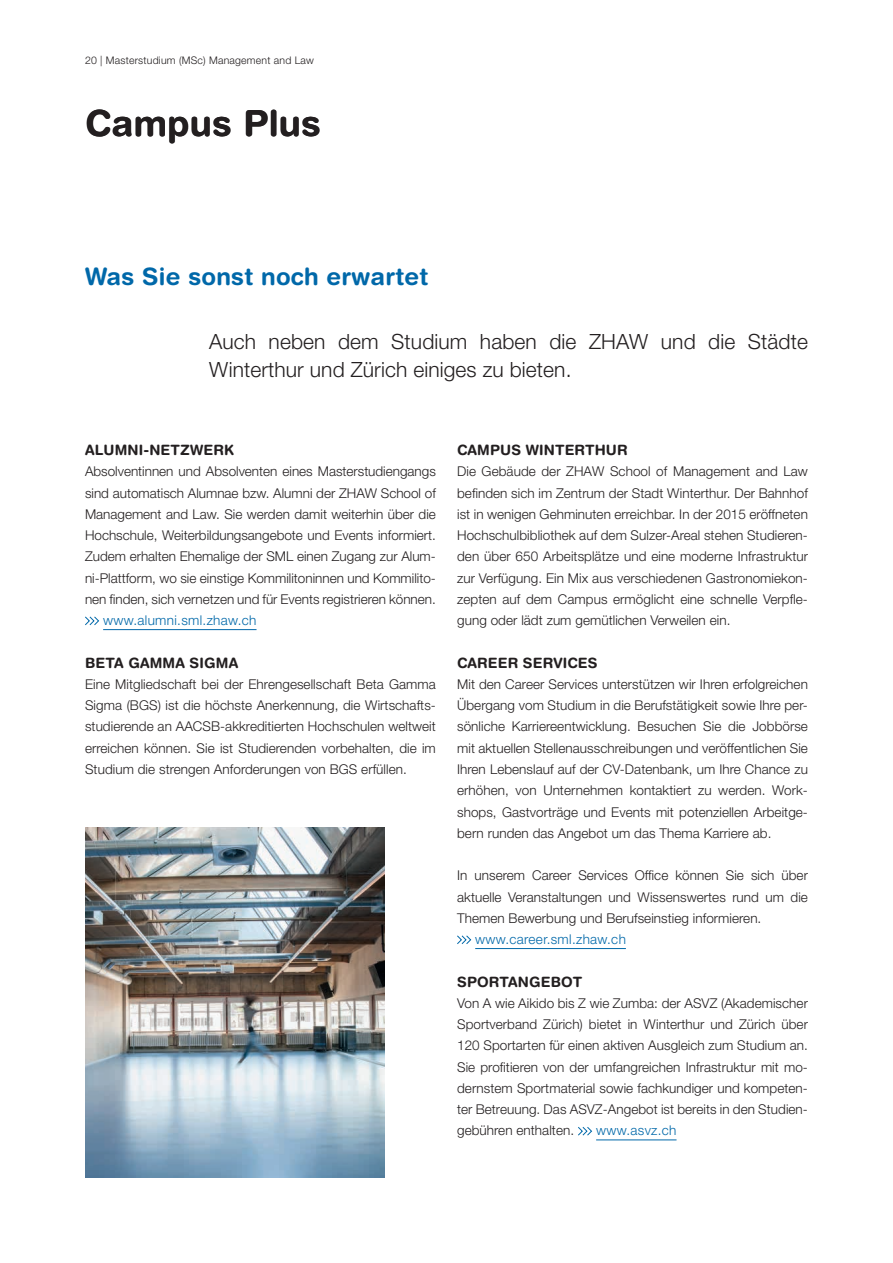
<style>
.page{position:relative;width:893px;height:1263px;background:#fff}
.page>*{position:absolute;margin:0;border:0;box-sizing:border-box;transform-origin:0 0}
.t1{font:700 36px "Helvetica Rounded LT Std";letter-spacing:.01em;color:#231f20}
.t2{font:700 24px "Helvetica Rounded LT Std";letter-spacing:.01em;color:#0068a9}
.t3{font:300 21px/28.5px "Helvetica Neue LT Pro";letter-spacing:.005em;color:#231f20}
.t4{font:700 14.25px "Helvetica Rounded LT Std";letter-spacing:.01em;color:#231f20}
.t5{font:300 13.5px/21.3px "Helvetica Neue LT Pro";letter-spacing:.005em;color:#231f20;text-align:justify}
.t6{font:300 13.5px "Helvetica Neue LT Pro";letter-spacing:.025em;color:#0068a9}
.t7{font:300 10.5px "Helvetica Neue LT Pro";letter-spacing:.02em;color:#231f20}
</style>
<div class="page">
<img style="left:85px;top:828px;width:299px;height:350px">
<hr style="left:103px;top:629px;width:154px;height:1px;background:#0068a9">
<svg style="left:85px;top:616px;width:14px;height:10px"></svg>
<hr style="left:475px;top:948px;width:151px;height:1px;background:#0068a9">
<hr style="left:596px;top:1139px;width:80px;height:1px;background:#0068a9">
<svg style="left:457px;top:935px;width:15px;height:9px"></svg>
<svg style="left:578px;top:1127px;width:14px;height:9px"></svg>
<p class="t7" style="left:85px;top:54px;width:230px">20 | Masterstudium (MSc) Management and Law</p>
<h1 class="t1" style="left:85px;top:101px;width:237px">Campus Plus</h1>
<h2 class="t2" style="left:85px;top:262px;width:345px">Was Sie sonst noch erwartet</h2>
<h3 class="t3" style="left:209px;top:327px;width:600px">Auch neben dem Studium haben die ZHAW und die Städte<br>Winterthur und Zürich einiges zu bieten.</h3>
<p class="t4" style="left:85px;top:441px;width:150px">ALUMNI-NETZWERK</p>
<p class="t5" style="left:85px;top:460px;width:352px">Absolventinnen und Absolventen eines Masterstudiengangs sind automatisch Alumnae bzw. Alumni der ZHAW School of Management and Law. Sie werden damit weiterhin über die Hochschule, Weiterbildungsangebote und Events informiert.<br>Zudem erhalten Ehemalige der SML einen Zugang zur Alum&shy;ni-Plattform, wo sie einstige Kommilitoninnen und Kommilito&shy;nen finden, sich vernetzen und für Events registrieren können.</p>
<p class="t6" style="left:103px;top:612px;width:155px">www.alumni.sml.zhaw.ch</p>
<p class="t4" style="left:85px;top:654px;width:155px">BETA GAMMA SIGMA</p>
<p class="t5" style="left:85px;top:673px;width:352px">Eine Mitgliedschaft bei der Ehrengesellschaft Beta Gamma Sigma (BGS) ist die höchste Anerkennung, die Wirtschafts&shy;studierende an AACSB-akkreditierten Hochschulen weltweit erreichen können. Sie ist Studierenden vorbehalten, die im Studium die strengen Anforderungen von BGS erfüllen.</p>
<p class="t4" style="left:457px;top:441px;width:172px">CAMPUS WINTERTHUR</p>
<p class="t5" style="left:457px;top:460px;width:352px">Die Gebäude der ZHAW School of Management and Law befinden sich im Zentrum der Stadt Winterthur. Der Bahnhof ist in wenigen Gehminuten erreichbar. In der 2015 eröffneten Hochschulbibliothek auf dem Sulzer-Areal stehen Studieren&shy;den über 650 Arbeitsplätze und eine moderne Infrastruktur zur Verfügung. Ein Mix aus verschiedenen Gastronomiekon&shy;zepten auf dem Campus ermöglicht eine schnelle Verpfle&shy;gung oder lädt zum gemütlichen Verweilen ein.</p>
<p class="t4" style="left:457px;top:654px;width:142px">CAREER SERVICES</p>
<p class="t5" style="left:457px;top:673px;width:352px">Mit den Career Services unterstützen wir Ihren erfolgreichen Übergang vom Studium in die Berufstätigkeit sowie Ihre per&shy;sönliche Karriereentwicklung. Besuchen Sie die Jobbörse mit aktuellen Stellenausschreibungen und veröffentlichen Sie Ihren Lebenslauf auf der CV-Datenbank, um Ihre Chance zu erhöhen, von Unternehmen kontaktiert zu werden. Work&shy;shops, Gastvorträge und Events mit potenziellen Arbeitge&shy;bern runden das Angebot um das Thema Karriere ab.</p>
<p class="t5" style="left:457px;top:864px;width:352px">In unserem Career Services Office können Sie sich über aktuelle Veranstaltungen und Wissenswertes rund um die Themen Bewerbung und Berufseinstieg informieren.</p>
<p class="t6" style="left:475px;top:931px;width:152px">www.career.sml.zhaw.ch</p>
<p class="t4" style="left:457px;top:973px;width:127px">SPORTANGEBOT</p>
<p class="t5" style="left:457px;top:992px;width:352px">Von A wie Aikido bis Z wie Zumba: der ASVZ (Akademischer Sportverband Zürich) bietet in Winterthur und Zürich über 120 Sportarten für einen aktiven Ausgleich zum Studium an.<br>Sie profitieren von der umfangreichen Infrastruktur mit mo&shy;dernstem Sportmaterial sowie fachkundiger und kompeten&shy;ter Betreuung. Das ASVZ-Angebot ist bereits in den Studien&shy;gebühren enthalten.</p>
<p class="t6" style="left:596px;top:1122px;width:82px">www.asvz.ch</p>
</div>
